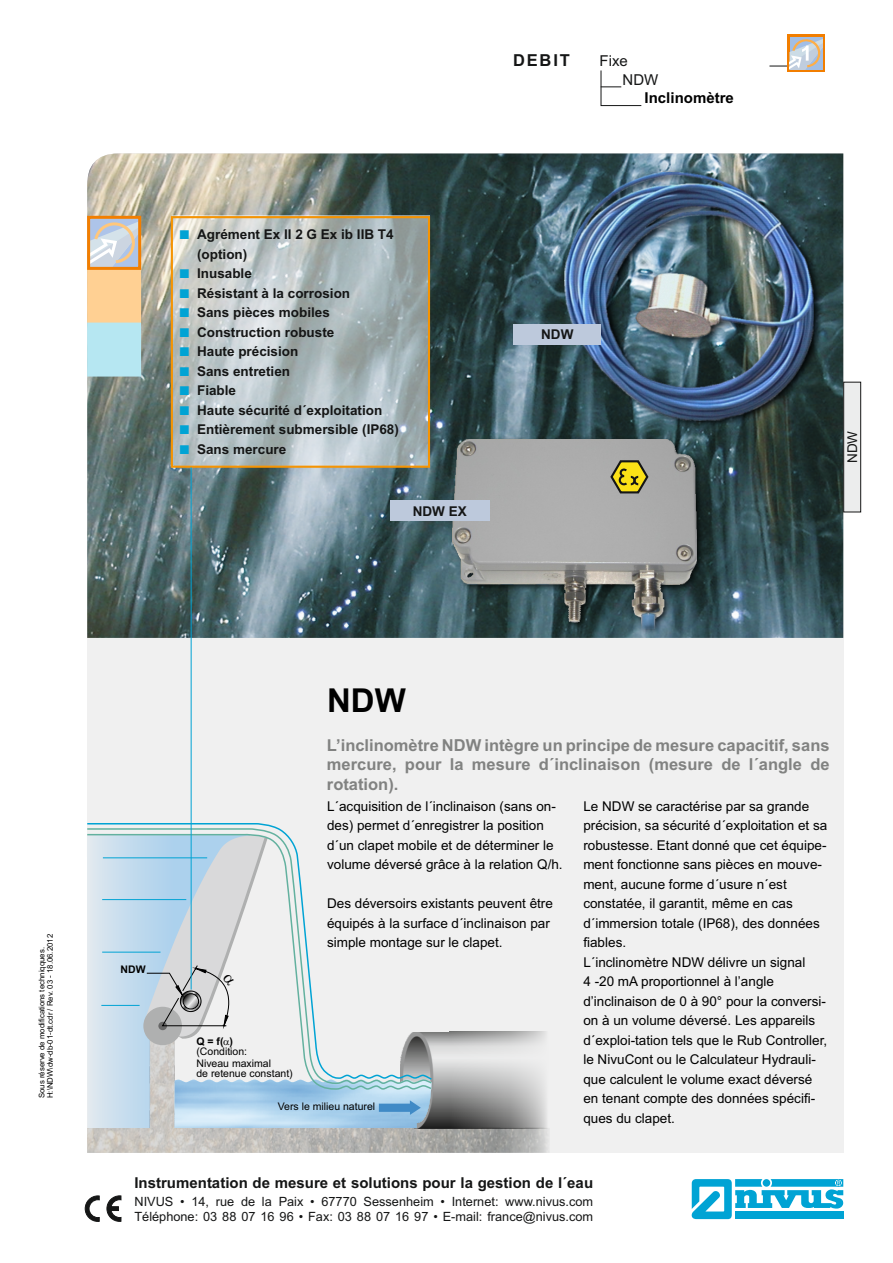
<style>
.page{position:relative;width:893px;height:1263px;background:#fff}
.page>*{position:absolute;margin:0;border:0;box-sizing:border-box;transform-origin:0 0}
.t1{font:700 33px "Arial";color:#000}
.t2{font:700 16.5px/19.5px "Arial";color:#818281;text-align:justify}
.t3{font:700 16.5px "Arial";letter-spacing:.11em;color:#151616}
.t4{font:700 15px "Arial";color:#151616}
.t5{font:700 15px "Arial";color:#000}
.t6{font:15px/18.5px "Arial";color:#151616}
.t7{font:13.5px/19.5px "Arial";color:#000}
.t8{font:700 13.5px/19.5px "Arial";color:#151616}
.t9{font:13.5px "Arial";color:#151616}
.t10{font:12.75px/15px "Arial";color:#151616}
.t11{font:10.5px/11.7px "Arial";color:#000}
.t12{font:700 10.5px "Arial";color:#000}
.t13{font:7.8px/7.9px "Arial";color:#000}
</style>
<div class="page">
<div style="left:87px;top:638px;width:756px;height:515px;background:#f0f0f0"></div>
<img style="left:87px;top:153px;width:756px;height:485px">
<svg style="left:87px;top:221px;width:56px;height:157px;background:#d4d7c6"></svg>
<div style="left:87px;top:216px;width:54px;height:54px;border:3px solid #f27e00"></div>
<img style="left:174px;top:219px;width:253px;height:246px">
<div style="left:171px;top:216px;width:259px;height:252px;border:2px solid #f59403"></div>
<img style="left:563px;top:168px;width:261px;height:260px">
<img style="left:565px;top:173px;width:249px;height:248px">
<img style="left:449px;top:437px;width:255px;height:199px">
<img style="left:452px;top:440px;width:244px;height:188px">
<div style="left:513px;top:324px;width:88px;height:21px;background:#bdc9dc"></div>
<svg style="left:609px;top:459px;width:41px;height:41px;background:#aba157"></svg>
<div style="left:390px;top:501px;width:99px;height:20px;background:#bdc9dc"></div>
<img style="left:88px;top:1091px;width:461px;height:62px">
<img style="left:431px;top:1032px;width:118px;height:96px">
<svg style="left:175px;top:1091px;width:256px;height:37px;background:#aacfe9"></svg>
<svg style="left:87px;top:827px;width:199px;height:6px"></svg>
<svg style="left:87px;top:833px;width:346px;height:258px"></svg>
<hr style="left:191px;top:467px;width:1px;height:522px;background:#00a3d4">
<svg style="left:843px;top:381px;width:18px;height:132px;background:#d3d4d4"></svg>
<svg style="left:691px;top:1179px;width:152px;height:40px"></svg>
<hr style="left:769px;top:66px;width:37px;height:1px;background:#151616">
<svg style="left:788px;top:35px;width:37px;height:37px"></svg>
<div style="left:790px;top:37px;width:32px;height:33px;background:#a1bee6"></div>
<svg style="left:790px;top:39px;width:32px;height:31px"></svg>
<svg style="left:600px;top:70px;width:42px;height:36px"></svg>
<svg style="left:107px;top:1195px;width:14px;height:27px"></svg>
<svg style="left:85px;top:1195px;width:15px;height:27px"></svg>
<svg style="left:180px;top:230px;width:9px;height:9px"></svg>
<svg style="left:180px;top:269px;width:9px;height:9px"></svg>
<svg style="left:180px;top:289px;width:9px;height:9px"></svg>
<svg style="left:180px;top:308px;width:9px;height:9px"></svg>
<svg style="left:180px;top:328px;width:9px;height:9px"></svg>
<svg style="left:180px;top:347px;width:9px;height:9px"></svg>
<svg style="left:180px;top:367px;width:9px;height:9px"></svg>
<svg style="left:180px;top:386px;width:9px;height:9px"></svg>
<svg style="left:180px;top:406px;width:9px;height:9px"></svg>
<svg style="left:180px;top:425px;width:9px;height:9px"></svg>
<svg style="left:180px;top:445px;width:9px;height:9px"></svg>
<svg style="left:146px;top:835px;width:122px;height:210px"></svg>
<p class="t3" style="left:513px;top:54px;width:58px">DEBIT</p>
<p class="t6" style="left:623px;top:53px;width:37px;text-indent:-23px">Fixe<br>NDW</p>
<p class="t5" style="left:645px;top:92px;width:91px">Inclinomètre</p>
<p class="t8" style="left:197px;top:226px;width:203px">Agrément Ex II 2 G Ex ib IIB T4 (option)<br>Inusable<br>Résistant à la corrosion<br>Sans pièces mobiles<br>Construction robuste<br>Haute précision<br>Sans entretien<br>Fiable<br>Haute sécurité d´exploitation<br>Entièrement submersible (IP68)<br>Sans mercure</p>
<p class="t8" style="left:413px;top:503px;width:55px">NDW EX</p>
<p class="t8" style="left:541px;top:326px;width:34px">NDW</p>
<p class="t9" style="left:847px;top:463px;width:34px;rotate:-90deg">NDW</p>
<p class="t13" style="left:39px;top:1098px;width:166px;rotate:-90deg">Sous réserve de modifications techniqques.<br>H:\NDW\dw-db-01-dt.cdr / Rev. 03 - 18.06.2012</p>
<p class="t12" style="left:120px;top:965px;width:27px">NDW</p>
<h1 class="t1" style="left:327px;top:688px;width:80px">NDW</h1>
<p class="t2" style="left:327px;top:737px;width:504px">L’inclinomètre NDW intègre un principe de mesure capacitif, sans mercure, pour la mesure d´inclinaison (mesure de l´angle de rotation).</p>
<p class="t7" style="left:327px;top:797px;width:237px">L´acquisition de l´inclinaison (sans on&shy;des) permet d´enregistrer la position d´un clapet mobile et de déterminer le volume déversé grâce à la relation Q/h.</p>
<p class="t7" style="left:327px;top:895px;width:227px">Des déversoirs existants peuvent être équipés à la surface d´inclinaison par simple montage sur le clapet.</p>
<p class="t7" style="left:583px;top:797px;width:245px">Le NDW se caractérise par sa grande précision, sa sécurité d´exploitation et sa robustesse. Etant donné que cet équipe&shy;ment fonctionne sans pièces en mouve&shy;ment, aucune forme d´usure n´est constatée, il garantit, même en cas d´immersion totale (IP68), des données fiables.<br>L´inclinomètre NDW délivre un signal<br>4 -20 mA proportionnel à l’angle d’inclinaison de 0 à 90° pour la conversi&shy;on à un volume déversé. Les appareils d´exploi-tation tels que le Rub Controller, le NivuCont ou le Calculateur Hydrauli&shy;que calculent le volume exact déversé en tenant compte des données spécifi&shy;ques du clapet.</p>
<p class="t12" style="left:196px;top:1037px;width:38px">Q = f( )</p>
<p class="t11" style="left:196px;top:1046px;width:76px">(Condition:<br>Niveau maximal</p>
<p class="t11" style="left:196px;top:1068px;width:98px">de retenue constant)</p>
<p class="t11" style="left:278px;top:1102px;width:99px">Vers le milieu naturel</p>
<p class="t4" style="left:134px;top:1177px;width:460px">Instrumentation de mesure et solutions pour la gestion de l´eau</p>
<p class="t10" style="left:134px;top:1195px;width:460px">NIVUS • 14, rue de la Paix • 67770 Sessenheim • Internet: www.nivus.com<br>Téléphone: 03 88 07 16 96 • Fax: 03 88 07 16 97 • E-mail: france@nivus.com</p>
</div>
